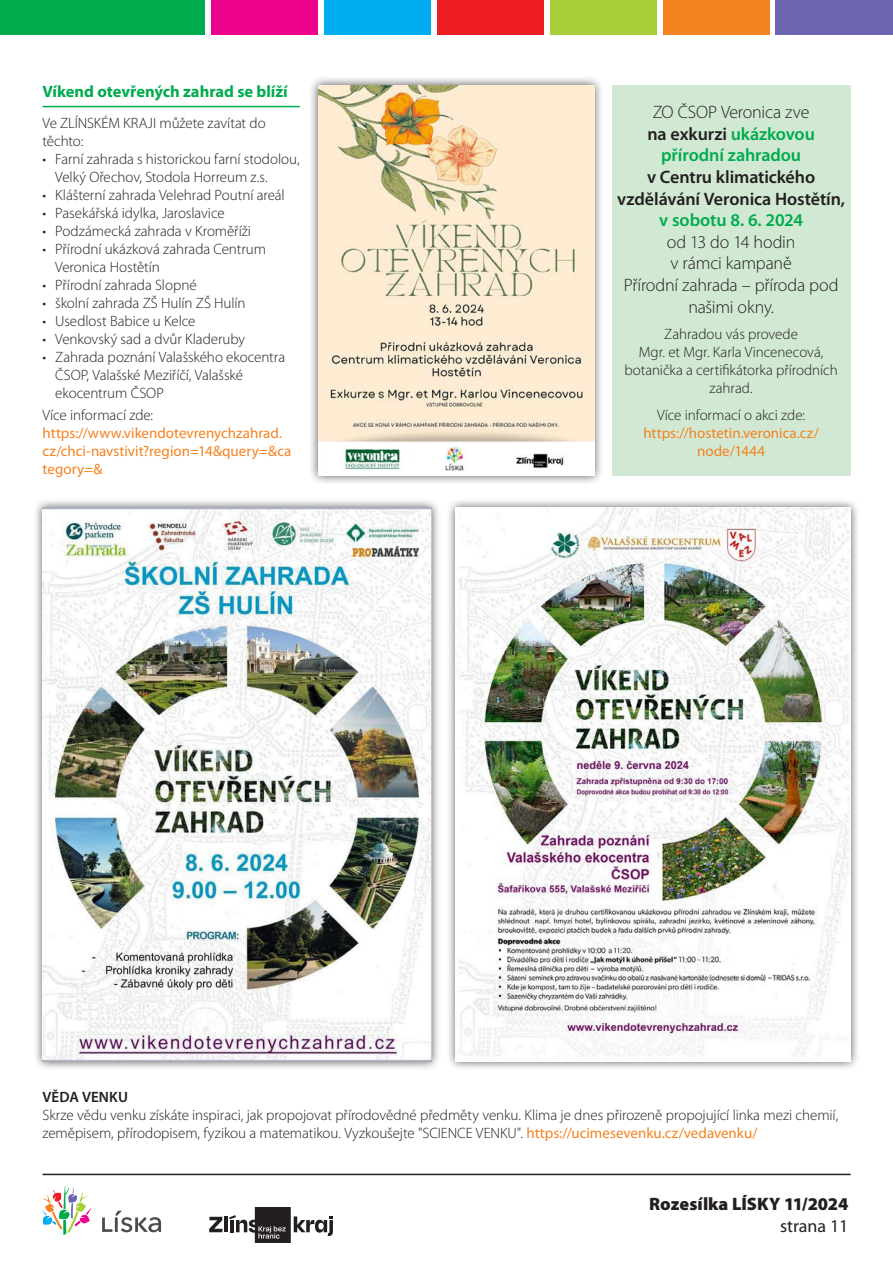
<style>
.page{position:relative;width:893px;height:1263px;background:#fff}
.page>*{position:absolute;margin:0;border:0;box-sizing:border-box;transform-origin:0 0}
.text{font:300 18px/21.6px "Myriad Pro";letter-spacing:-.015em;color:#231f20;text-align:center}
.text-2{font:600 18px/21.6px "Myriad Pro";letter-spacing:-.005em;color:#231f20;text-align:center}
.text-3{font:600 18px "Myriad Pro";letter-spacing:-.005em;color:#00ab4d}
.t1{font:900 18px "Myriad Pro";color:#231f20}
.t2{font:18px "Myriad Pro";color:#231f20}
.podtržený_podnadpis{font:700 16.5px "Myriad Pro";color:#00ab4d}
.text-4{font:300 15px/18px "Myriad Pro";letter-spacing:-.005em;color:#231f20}
.text-5{font:15px/18px "Myriad Pro";color:#f58220}
.text-6{font:600 15px "Myriad Pro";letter-spacing:.005em;color:#231f20}
.s1{color:#00ab4d}
.s2{font-weight:400;color:#f58220}
</style>
<div class="page">
<div style="left:0;top:0;width:205px;height:34px;background:#00ab4d"></div>
<div style="left:211px;top:0;width:107px;height:34px;background:#ed028c"></div>
<div style="left:324px;top:0;width:107px;height:34px;background:#00aeef"></div>
<div style="left:437px;top:0;width:107px;height:34px;background:#ee1d23"></div>
<div style="left:550px;top:0;width:107px;height:34px;background:#a6ce39"></div>
<div style="left:663px;top:0;width:107px;height:34px;background:#f58220"></div>
<div style="left:776px;top:0;width:117px;height:34px;background:#6c67ae"></div>
<svg style="left:102px;top:1211px;width:59px;height:21px"></svg>
<svg style="left:43px;top:1186px;width:48px;height:49px"></svg>
<hr style="left:43px;top:1174px;width:808px;height:1px;background:#231f20">
<svg style="left:209px;top:1217px;width:13px;height:15px"></svg>
<hr style="left:224px;top:1216px;width:4px;height:16px;background:#231f20">
<svg style="left:229px;top:1207px;width:104px;height:36px"></svg>
<div style="left:612px;top:85px;width:238px;height:391px;background:#d1e9d3"></div>
<hr style="left:43px;top:106px;width:257px;height:1px;background:#00ab4d">
<div style="left:309px;top:75px;width:295px;height:410px;background:#231f20;opacity:.75"></div>
<img style="left:318px;top:85px;width:277px;height:391px">
<div style="left:446px;top:498px;width:414px;height:573px;background:#231f20;opacity:.75"></div>
<img style="left:455px;top:508px;width:395px;height:553px">
<div style="left:33px;top:498px;width:408px;height:573px;background:#231f20;opacity:.75"></div>
<img style="left:43px;top:508px;width:389px;height:553px">
<p class="podtržený_podnadpis" style="left:43px;top:81px;width:247px">Víkend otevřených zahrad se blíží</p>
<p class="text-4" style="left:43px;top:114px;width:225px">Ve ZLÍNSKÉM KRAJI můžete zavítat do těchto:</p>
<p class="text-4" style="left:55px;top:150px;width:246px;text-indent:-13px">• Farní zahrada s historickou farní stodolou,<br>Velký Ořechov, Stodola Horreum z.s.</p>
<p class="text-4" style="left:43px;top:186px;width:244px">• Klášterní zahrada Velehrad Poutní areál</p>
<p class="text-4" style="left:43px;top:204px;width:184px">• Pasekářská idylka, Jaroslavice</p>
<p class="text-4" style="left:43px;top:222px;width:210px">• Podzámecká zahrada v Kroměříži</p>
<p class="text-4" style="left:55px;top:240px;width:212px;text-indent:-13px">• Přírodní ukázková zahrada Centrum<br>Veronica Hostětín</p>
<p class="text-4" style="left:43px;top:276px;width:156px">• Přírodní zahrada Slopné</p>
<p class="text-4" style="left:43px;top:294px;width:205px">• školní zahrada ZŠ Hulín ZŠ Hulín</p>
<p class="text-4" style="left:43px;top:312px;width:155px">• Usedlost Babice u Kelce</p>
<p class="text-4" style="left:43px;top:330px;width:204px">• Venkovský sad a dvůr Kladeruby</p>
<p class="text-4" style="left:55px;top:348px;width:231px;text-indent:-13px">• Zahrada poznání Valašského ekocentra<br>ČSOP, Valašské Meziříčí, Valašské ekocentrum ČSOP</p>
<p class="text-4" style="left:43px;top:406px;width:112px">Více informací zde:</p>
<p class="text-5" style="left:43px;top:424px;width:250px">https://www.vikendotevrenychzahrad. cz/chci-navstivit?region=14&amp;query=&amp;ca tegory=&amp;</p>
<p class="text" style="left:653px;top:101px;width:158px">ZO ČSOP Veronica zve</p>
<p class="text-2" style="left:647px;top:123px;width:169px">na exkurzi <span class="s1">ukázkovou</span></p>
<p class="text-3" style="left:661px;top:144px;width:141px">přírodní zahradou</p>
<p class="text-2" style="left:617px;top:166px;width:230px">v Centru klimatického vzdělávání Veronica Hostětín,</p>
<p class="text-3" style="left:659px;top:209px;width:145px">v sobotu 8. 6. 2024</p>
<p class="text" style="left:667px;top:231px;width:130px">od 13 do 14 hodin</p>
<p class="text" style="left:670px;top:252px;width:123px">v rámci kampaně</p>
<p class="text" style="left:624px;top:274px;width:216px">Přírodní zahrada – příroda pod našimi okny.</p>
<p class="text-4" style="left:664px;top:325px;width:135px">Zahradou vás provede</p>
<p class="text-4" style="left:624px;top:343px;width:215px;text-align:center">Mgr. et Mgr. Karla Vincenecová, botanička a certifikátorka přírodních zahrad.</p>
<p class="text-4" style="left:657px;top:406px;width:149px">Více informací o akci zde:</p>
<p class="text-5" style="left:643px;top:423px;width:177px;text-align:center">https://hostetin.veronica.cz/ node/1444</p>
<p class="text-6" style="left:43px;top:1088px;width:87px">VĚDA VENKU</p>
<p class="text-4" style="left:43px;top:1106px;width:797px">Skrze vědu venku získáte inspiraci, jak propojovat přírodovědné předměty venku. Klima je dnes přirozeně propojující linka mezi chemií, zeměpisem, přírodopisem, fyzikou a matematikou. Vyzkoušejte "SCIENCE VENKU". <span class="s2">https://ucimesevenku.cz/vedavenku/</span></p>
<p class="t1" style="left:649px;top:1192px;width:201px">Rozesílka LÍSKY 11/2024</p>
<p class="t2" style="left:780px;top:1215px;width:70px">strana 11</p>
</div>
